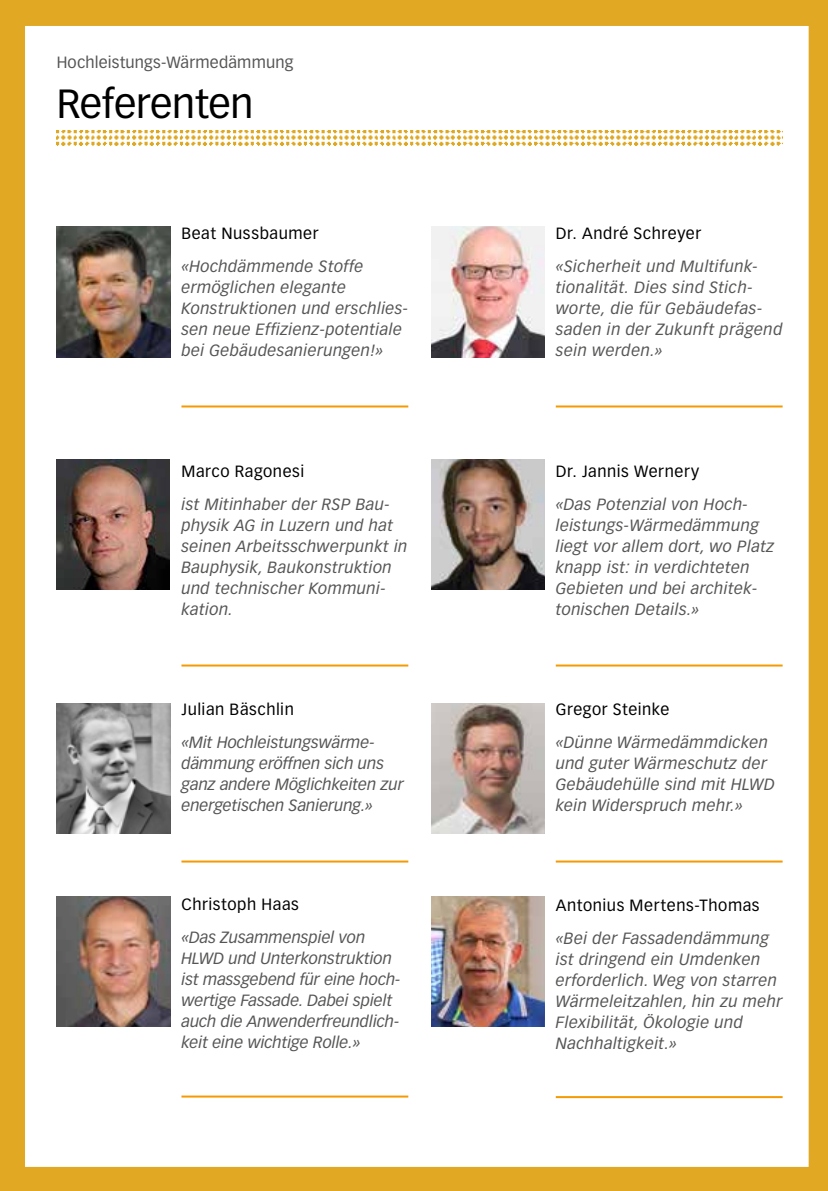
<style>
.page{position:relative;width:828px;height:1191px;background:#e0a823}
.page>*{position:absolute;margin:0;border:0;box-sizing:border-box;transform-origin:0 0}
.t1{font:40px "Vectora LT Std";letter-spacing:-.005em;color:#000}
.t2{font:italic 16px/21px "Vectora LT Std";letter-spacing:.025em;color:#565655}
.t3{font:italic 16px/21px "Vectora LT Std";color:#565655}
.t4{font:16px "Vectora LT Std";letter-spacing:.035em;color:#000}
.t5{font:16px "Vectora LT Std";letter-spacing:.01em;color:#565655}
</style>
<div class="page">
<div style="left:21px;top:22px;width:791px;height:1148px;background:#fff"></div>
<div style="left:17px;top:18px;width:799px;height:1156px;border:8px solid #e0a823"></div>
<img style="left:57px;top:703px;width:113px;height:130px">
<img style="left:57px;top:896px;width:113px;height:130px">
<img style="left:57px;top:459px;width:113px;height:131px">
<hr style="left:181px;top:405px;width:227px;height:2px;background:#f59a00">
<hr style="left:181px;top:664px;width:227px;height:2px;background:#f59a00">
<hr style="left:181px;top:860px;width:227px;height:2px;background:#f59a00">
<hr style="left:181px;top:1095px;width:227px;height:2px;background:#f59a00">
<hr style="left:556px;top:405px;width:226px;height:2px;background:#f59a00">
<hr style="left:556px;top:664px;width:226px;height:2px;background:#f59a00">
<hr style="left:556px;top:860px;width:226px;height:2px;background:#f59a00">
<hr style="left:556px;top:1096px;width:226px;height:2px;background:#f59a00">
<img style="left:57px;top:227px;width:113px;height:130px">
<img style="left:431px;top:459px;width:113px;height:131px">
<img style="left:431px;top:703px;width:113px;height:130px">
<img style="left:431px;top:227px;width:113px;height:130px">
<img style="left:57px;top:130px;width:725px;height:15px">
<img style="left:431px;top:896px;width:113px;height:130px">
<p class="t5" style="left:57px;top:53px;width:238px">Hochleistungs-Wärmedämmung</p>
<h1 class="t1" style="left:57px;top:80px;width:198px">Referenten</h1>
<p class="t4" style="left:181px;top:224px;width:139px">Beat Nussbaumer</p>
<p class="t2" style="left:181px;top:256px;width:228px">«Hochdämmende Stoffe ermöglichen elegante<br>Konstruktionen und erschlies&shy;sen neue Effizienz-potentiale bei Gebäudesanierungen!»</p>
<p class="t4" style="left:181px;top:462px;width:124px">Marco Ragonesi</p>
<p class="t2" style="left:181px;top:494px;width:227px">ist Mitinhaber der RSP Bau&shy;physik AG in Luzern und hat seinen Arbeitsschwerpunkt in<br>Bauphysik, Baukonstruktion und technischer Kommuni&shy;kation.</p>
<p class="t4" style="left:181px;top:700px;width:114px">Julian Bäschlin</p>
<p class="t3" style="left:181px;top:731px;width:224px">«Mit Hochleistungswärme&shy;dämmung eröffnen sich uns ganz andere Möglichkeiten zur energetischen Sanierung.»</p>
<p class="t4" style="left:181px;top:895px;width:119px">Christoph Haas</p>
<p class="t3" style="left:181px;top:926px;width:221px">«Das Zusammenspiel von<br>HLWD und Unterkonstruktion ist massgebend für eine hoch&shy;wertige Fassade. Dabei spielt auch die Anwenderfreundlich&shy;keit eine wichtige Rolle.»</p>
<p class="t4" style="left:556px;top:224px;width:147px">Dr. André Schreyer</p>
<p class="t2" style="left:556px;top:256px;width:228px">«Sicherheit und Multifunk&shy;tionalität. Dies sind Stich&shy;worte, die für Gebäudefas&shy;saden in der Zukunft prägend sein werden.»</p>
<p class="t4" style="left:556px;top:462px;width:145px">Dr. Jannis Wernery</p>
<p class="t2" style="left:556px;top:494px;width:220px">«Das Potenzial von Hoch&shy;leistungs-Wärmedämmung liegt vor allem dort, wo Platz knapp ist: in verdichteten<br>Gebieten und bei architek&shy;tonischen Details.»</p>
<p class="t4" style="left:556px;top:700px;width:115px">Gregor Steinke</p>
<p class="t2" style="left:556px;top:731px;width:221px">«Dünne Wärmedämmdicken und guter Wärmeschutz der<br>Gebäudehülle sind mit HLWD kein Widerspruch mehr.»</p>
<p class="t4" style="left:556px;top:896px;width:205px">Antonius Mertens-Thomas</p>
<p class="t2" style="left:556px;top:927px;width:228px">«Bei der Fassadendämmung ist dringend ein Umdenken erforderlich. Weg von starren<br>Wärmeleitzahlen, hin zu mehr<br>Flexibilität, Ökologie und<br>Nachhaltigkeit.»</p>
</div>
